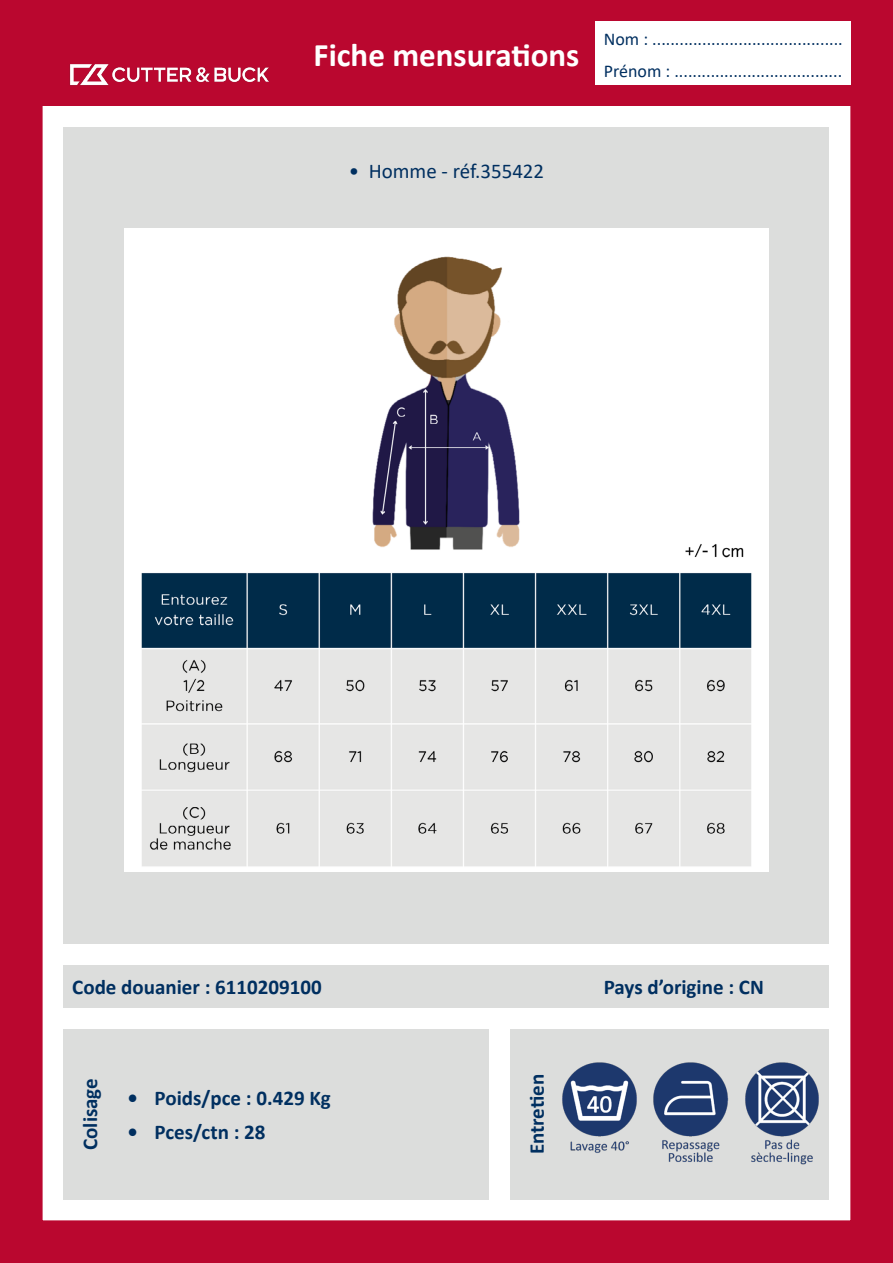
<style>
.page{position:relative;width:893px;height:1263px;background:#fff}
.page>*{position:absolute;margin:0;border:0;box-sizing:border-box;transform-origin:0 0}
.t1{font:700 33px "Calibri";color:#fff}
.t2{font:700 21px "Calibri";color:#002f60}
.t3{font:21px "Calibri";color:#002f60}
.t4{font:18px/32px "Calibri";color:#002f60}
</style>
<div class="page">
<div style="left:0;top:0;width:893px;height:1263px;border:43px solid #ba072f"></div>
<div style="left:43px;top:43px;width:807px;height:63px;background:#ba072f"></div>
<img style="left:69px;top:64px;width:200px;height:22px">
<div style="left:595px;top:21px;width:255px;height:64px;background:#fff"></div>
<div style="left:64px;top:965px;width:765px;height:43px;background:#dcdddc"></div>
<div style="left:64px;top:1029px;width:425px;height:170px;background:#dcdddc"></div>
<div style="left:510px;top:1029px;width:319px;height:170px;background:#dcdddc"></div>
<div style="left:64px;top:128px;width:765px;height:816px;background:#dcdddc"></div>
<img style="left:653px;top:1062px;width:75px;height:100px">
<img style="left:745px;top:1062px;width:74px;height:103px">
<img style="left:562px;top:1062px;width:75px;height:91px">
<img style="left:125px;top:228px;width:643px;height:643px">
<h1 class="t1" style="left:314px;top:31px;width:267px">Fiche mensurations</h1>
<p class="t4" style="left:604px;top:23px;width:240px">Nom : ..........................................<br>Prénom : .....................................</p>
<p class="t3" style="left:349px;top:156px;width:197px">• Homme - réf.355422</p>
<p class="t2" style="left:72px;top:973px;width:251px">Code douanier : 6110209100</p>
<p class="t2" style="left:75px;top:1150px;width:73px;rotate:-90deg">Colisage</p>
<p class="t2" style="left:522px;top:1154px;width:82px;rotate:-90deg">Entretien</p>
<p class="t2" style="left:128px;top:1083px;width:205px">• Poids/pce : 0.429 Kg</p>
<p class="t2" style="left:128px;top:1117px;width:139px">• Pces/ctn : 28</p>
<p class="t2" style="left:604px;top:973px;width:162px">Pays d’origine : CN</p>
</div>
